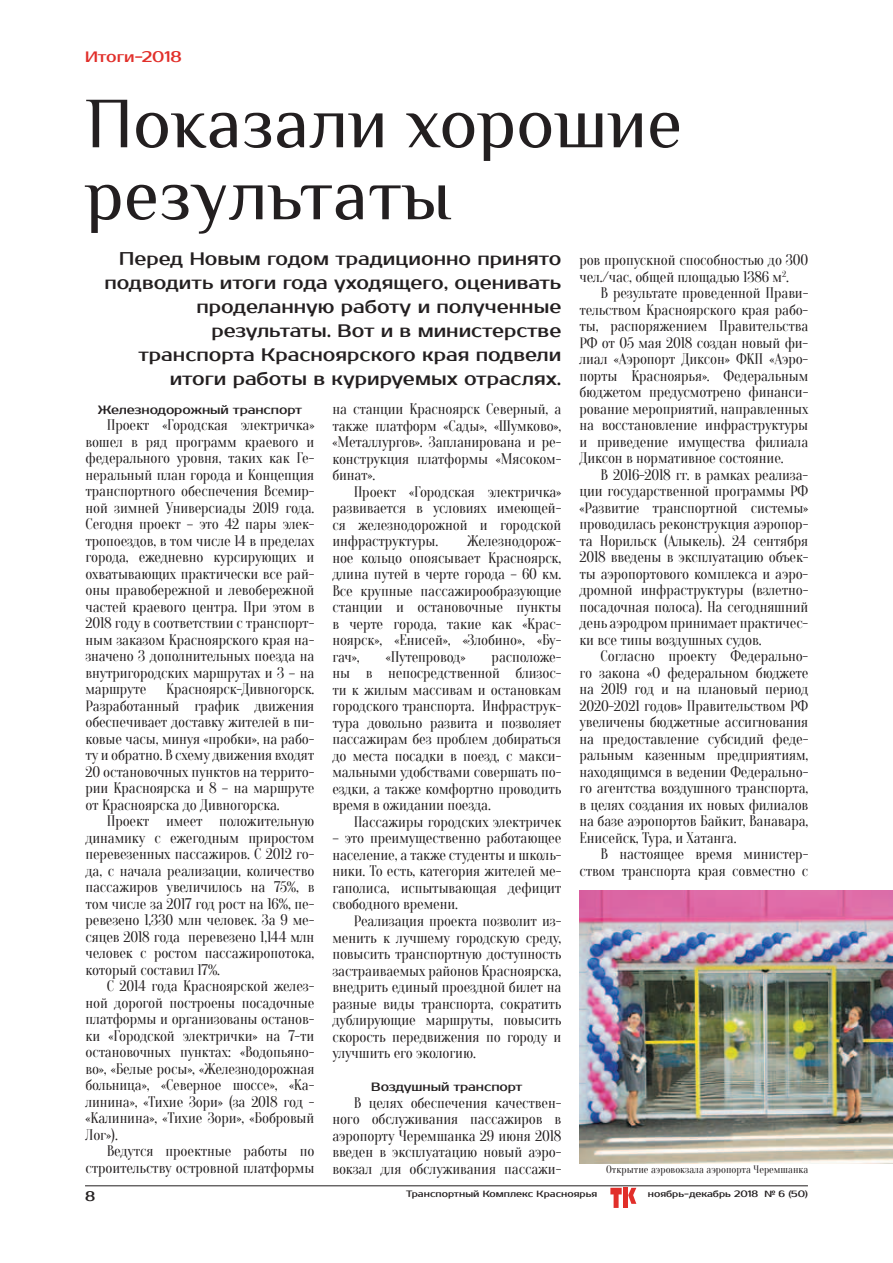
<style>
.page{position:relative;width:893px;height:1263px;background:#fff}
.page>*{position:absolute;margin:0;border:0;box-sizing:border-box;transform-origin:0 0}
.t1{font:72px/72px "Philosopher";color:#231f20}
.t2{font:18px/24px "Prosto";color:#231f20;text-align:right}
.t3{font:15px/16.5px "Oranienbaum";letter-spacing:-.01em;color:#231f20;text-align:justify}
.t4{font:15px "Prosto";color:#e12f2a}
.t5{font:13.5px "Prosto";color:#231f20}
.t6{font:12px "Prosto";letter-spacing:-.01em;color:#231f20}
.t7{font:10.5px "Oranienbaum";color:#231f20}
.t8{font:9px "Prosto";color:#231f20}
</style>
<div class="page">
<hr style="left:85px;top:1185px;width:723px;height:1px;background:#231f20">
<svg style="left:610px;top:1188px;width:12px;height:20px"></svg>
<div style="left:623px;top:1188px;width:5px;height:20px;background:#e12f2a"></div>
<svg style="left:628px;top:1188px;width:8px;height:16px"></svg>
<img style="left:579px;top:891px;width:314px;height:272px">
<p class="t4" style="left:85px;top:48px;width:98px">Итоги-2018</p>
<h1 class="t1" style="left:85px;top:88px;width:599px">Показали хорошие результаты</h1>
<p class="t2" style="left:104px;top:247px;width:458px">Перед Новым годом традиционно принято подводить итоги года уходящего, оценивать проделанную работу и полученные результаты. Вот и в министерстве транспорта Красноярского края подвели итоги работы в курируемых отраслях.</p>
<p class="t3" style="left:579px;top:252px;width:230px">ров пропускной способностью до 300 чел./час, общей площадью 1386 м<sup>2</sup>.</p>
<p class="t3" style="left:579px;top:285px;width:230px;text-indent:21px">В результате проведенной Прави&shy;тельством Красноярского края рабо&shy;ты, распоряжением Правительства РФ от 05 мая 2018 создан новый фи&shy;лиал «Аэропорт Диксон» ФКП «Аэро&shy;порты Красноярья». Федеральным бюджетом предусмотрено финанси&shy;рование мероприятий, направленных на восстановление инфраструктуры и приведение имущества филиала Диксон в нормативное состояние.</p>
<p class="t3" style="left:579px;top:467px;width:230px;text-indent:21px">В 2016-2018 гг. в рамках реализа&shy;ции государственной программы РФ «Развитие транспортной системы» проводилась реконструкция аэропор&shy;та Норильск (Алыкель). 24 сентября 2018 введены в эксплуатацию объек&shy;ты аэропортового комплекса и аэро&shy;дромной инфраструктуры (взлетно&shy;посадочная полоса). На сегодняшний день аэродром принимает практичес&shy;ки все типы воздушных судов.</p>
<p class="t3" style="left:579px;top:648px;width:230px;text-indent:21px">Согласно проекту Федерально&shy;го закона «О федеральном бюджете на 2019 год и на плановый период 2020-2021 годов» Правительством РФ увеличены бюджетные ассигнования на предоставление субсидий феде&shy;ральным казенным предприятиям, находящимся в ведении Федерально&shy;го агентства воздушного транспорта, в целях создания их новых филиалов на базе аэропортов Байкит, Ванавара, Енисейск, Тура, и Хатанга.</p>
<p class="t3" style="left:579px;top:846px;width:230px;text-align:right">В настоящее время министер&shy;ством транспорта края совместно с</p>
<p class="t3" style="left:332px;top:401px;width:230px">на станции Красноярск Северный, а также платформ «Сады», «Шумково», «Металлургов». Запланирована и ре&shy;конструкция платформы «Мясоком&shy;бинат».</p>
<p class="t3" style="left:332px;top:484px;width:230px;text-indent:21px">Проект «Городская электричка» развивается в условиях имеющей&shy;ся железнодорожной и городской инфраструктуры.</p>
<p class="t6" style="left:98px;top:403px;width:206px">Железнодорожный транспорт</p>
<p class="t3" style="left:85px;top:417px;width:230px;text-indent:21px">Проект «Городская электричка» вошел в ряд программ краевого и федерального уровня, таких как Ге&shy;неральный план города и Концепция транспортного обеспечения Всемир&shy;ной зимней Универсиады 2019 года.<br>Сегодня проект – это 42 пары элек&shy;тропоездов, в том числе 14 в пределах города, ежедневно курсирующих и охватывающих практически все рай&shy;оны правобережной и левобережной частей краевого центра. При этом в 2018 году в соответствии с транспорт&shy;ным заказом Красноярского края на&shy;значено 3 дополнительных поезда на внутригородских маршрутах и 3 – на маршруте</p>
<p class="t3" style="left:332px;top:533px;width:230px;text-indent:135px">Железнодорож&shy;ное кольцо опоясывает Красноярск, длина путей в черте города – 60 км.<br>Все крупные пассажирообразующие станции и остановочные пункты в черте города, такие как «Крас&shy;ноярск», «Енисей», «Злобино», «Бу&shy;гач»,</p>
<p class="t3" style="left:386px;top:649px;width:81px">«Путепровод»</p>
<p class="t3" style="left:332px;top:649px;width:230px;text-indent:159px">расположе&shy;ны в непосредственной близос&shy;ти к жилым массивам и остановкам городского транспорта. Инфраструк&shy;тура довольно развита и позволяет пассажирам без проблем добираться до места посадки в поезд, с макси&shy;мальными удобствами совершать по&shy;ездки, а также комфортно проводить время в ожидании поезда.</p>
<p class="t3" style="left:354px;top:814px;width:209px">Пассажиры городских электричек</p>
<p class="t3" style="left:332px;top:830px;width:230px">– это преимущественно работающее население, а также студенты и школь&shy;ники. То есть, категория жителей ме&shy;гаполиса, испытывающая дефицит свободного времени.</p>
<p class="t3" style="left:332px;top:913px;width:230px;text-indent:21px">Реализация проекта позволит из&shy;менить к лучшему городскую среду, повысить транспортную доступность застраиваемых районов Красноярска, внедрить единый проездной билет на разные виды транспорта, сократить дублирующие маршруты, повысить скорость передвижения по городу и улучшить его экологию.</p>
<p class="t6" style="left:371px;top:1080px;width:153px">Воздушный транспорт</p>
<p class="t3" style="left:332px;top:1094px;width:230px;text-indent:21px">В целях обеспечения качествен&shy;ного обслуживания пассажиров в аэропорту Черемшанка 29 июня 2018 введен в эксплуатацию новый аэро&shy;вокзал для обслуживания пассажи-</p>
<p class="t3" style="left:85px;top:681px;width:230px;text-indent:81px">Красноярск-Дивногорск.<br>Разработанный график движения обеспечивает доставку жителей в пи&shy;ковые часы, минуя «пробки», на рабо&shy;ту и обратно. В схему движения входят 20 остановочных пунктов на террито&shy;рии Красноярска и 8 – на маршруте от Красноярска до Дивногорска.</p>
<p class="t3" style="left:85px;top:813px;width:230px;text-indent:21px">Проект имеет положительную динамику с ежегодным приростом перевезенных пассажиров. С 2012 го&shy;да, с начала реализации, количество пассажиров увеличилось на 75%, в том числе за 2017 год рост на 16%, пе&shy;ревезено 1,330 млн человек. За 9 ме&shy;сяцев 2018 года перевезено 1,144 млн человек с ростом пассажиропотока, который составил 17%.</p>
<p class="t3" style="left:85px;top:978px;width:230px;text-indent:21px">С 2014 года Красноярской желез&shy;ной дорогой построены посадочные платформы и организованы останов&shy;ки «Городской электрички» на 7-ти остановочных пунктах: «Водопьяно&shy;во», «Белые росы», «Железнодорожная больница», «Северное шоссе», «Ка&shy;линина», «Тихие Зори» (за 2018 год - «Калинина», «Тихие Зори», «Бобровый Лог»).</p>
<p class="t3" style="left:85px;top:1143px;width:230px;text-align:right">Ведутся проектные работы по строительству островной платформы</p>
<p class="t7" style="left:606px;top:1163px;width:204px">Открытие аэровокзала аэропорта Черемшанка</p>
<p class="t5" style="left:85px;top:1188px;width:12px">8</p>
<p class="t8" style="left:406px;top:1189px;width:193px">Транспортный Комплекс Красноярья</p>
<p class="t8" style="left:648px;top:1189px;width:162px">ноябрь-декабрь 2018 № 6 (50)</p>
</div>
